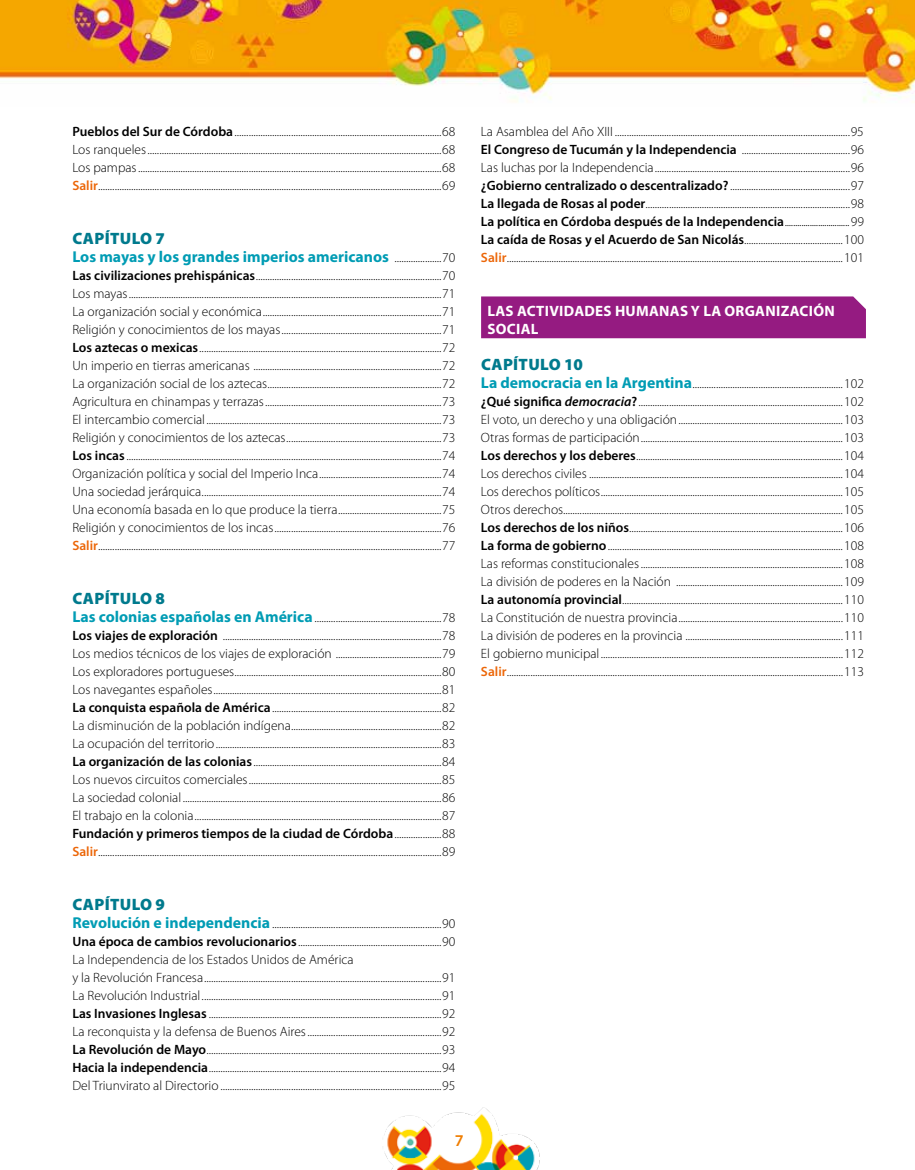
<style>
.page{position:relative;width:915px;height:1170px;background:#fff}
.page>*{position:absolute;margin:0;border:0;box-sizing:border-box;transform-origin:0 0}
.t1{font:900 16.5px "Myriad Pro";letter-spacing:.02em;color:#007a8d}
.t2{font:600 16.5px "Myriad Pro";color:#ef7d00}
.t3{font:700 15.75px "Myriad Pro";color:#009cb4}
.t4{font:700 15px/18px "Myriad Pro";letter-spacing:.02em;color:#fff}
.t5{font:300 13.5px/18px "Myriad Pro";color:#000;text-align:justify}
.s1{font-weight:600}
.s2{font-weight:600;color:#ec6608}
.s3{font-weight:300;font-size:13.5px;color:#000}
.s4{font-weight:700;font-size:15.75px;color:#009cb4}
.s5{font-weight:600;font-style:italic}
</style>
<div class="page">
<img style="left:0;top:0;width:914px;height:103px">
<div style="left:481px;top:296px;width:384px;height:42px;background:#951b81"></div>
<img style="left:384px;top:1107px;width:156px;height:62px">
<p class="t5" style="left:72px;top:122px;width:384px"><span class="s1">Pueblos del Sur de Córdoba</span>........................................................................................68<br>Los ranqueles.............................................................................................................................68<br>Los pampas.................................................................................................................................68<br><span class="s2">Salir</span>..................................................................................................................................................69</p>
<p class="t1" style="left:72px;top:227px;width:94px">CAPÍTULO 7</p>
<p class="t3" style="left:72px;top:246px;width:384px">Los mayas y los grandes imperios americanos <span class="s3">....................70</span></p>
<p class="t5" style="left:72px;top:266px;width:384px"><span class="s1">Las civilizaciones prehispánicas</span>...............................................................................70<br>Los mayas.....................................................................................................................................71<br>La organización social y económica............................................................................71<br>Religión y conocimientos de los mayas....................................................................71<br><span class="s1">Los aztecas o mexicas</span>.......................................................................................................72<br>Un imperio en tierras americanas ................................................................................72<br>La organización social de los aztecas..........................................................................72<br>Agricultura en chinampas y terrazas...........................................................................73<br>El intercambio comercial....................................................................................................73<br>Religión y conocimientos de los aztecas..................................................................73<br><span class="s1">Los incas</span> ......................................................................................................................................74<br>Organización política y social del Imperio Inca....................................................74<br>Una sociedad jerárquica......................................................................................................74<br>Una economía basada en lo que produce la tierra............................................75<br>Religión y conocimientos de los incas.......................................................................76<br><span class="s2">Salir</span>..................................................................................................................................................77</p>
<p class="t1" style="left:72px;top:587px;width:94px">CAPÍTULO 8</p>
<p class="t5" style="left:72px;top:608px;width:384px"><span class="s4">Las colonias españolas en América</span>......................................................78<br><span class="s1">Los viajes de exploración</span> .............................................................................................78<br>Los medios técnicos de los viajes de exploración .............................................79<br>Los exploradores portugueses........................................................................................80<br>Los navegantes españoles.................................................................................................81<br><span class="s1">La conquista española de América</span>........................................................................82<br>La disminución de la población indígena................................................................82<br>La ocupación del territorio................................................................................................83<br><span class="s1">La organización de las colonias</span>................................................................................84<br>Los nuevos circuitos comerciales..................................................................................85<br>La sociedad colonial ..............................................................................................................86<br>El trabajo en la colonia.........................................................................................................87<br><span class="s1">Fundación y primeros tiempos de la ciudad de Córdoba</span>....................88<br><span class="s2">Salir</span>..................................................................................................................................................89</p>
<p class="t1" style="left:72px;top:893px;width:94px">CAPÍTULO 9</p>
<p class="t5" style="left:72px;top:914px;width:384px;text-align:left"><span class="s4">Revolución e independencia</span>........................................................................90<br><span class="s1">Una época de cambios revolucionarios</span>.............................................................90<br>La Independencia de los Estados Unidos de América<br>y la Revolución Francesa.....................................................................................................91<br>La Revolución Industrial......................................................................................................91<br><span class="s1">Las Invasiones Inglesas</span> ...................................................................................................92<br>La reconquista y la defensa de Buenos Aires.........................................................92<br><span class="s1">La Revolución de Mayo</span>....................................................................................................93<br><span class="s1">Hacia la independencia</span>...................................................................................................94<br>Del Triunvirato al Directorio..............................................................................................95</p>
<p class="t2" style="left:454px;top:1129px;width:10px">7</p>
<p class="t5" style="left:480px;top:122px;width:384px">La Asamblea del Año XIII ....................................................................................................95<br><span class="s1">El Congreso de Tucumán y la Independencia</span> ..............................................96<br>Las luchas por la Independencia...................................................................................96 <span class="s1">¿Gobierno centralizado o descentralizado?</span> ...................................................97<br><span class="s1">La llegada de Rosas al poder</span>.......................................................................................98<br><span class="s1">La política en Córdoba después de la Independencia</span>...............................99<br><span class="s1">La caída de Rosas y el Acuerdo de San Nicolás</span>..........................................100<br><span class="s2">Salir</span>...............................................................................................................................................101</p>
<p class="t4" style="left:487px;top:301px;width:349px">LAS ACTIVIDADES HUMANAS Y LA ORGANIZACIÓN<br>SOCIAL</p>
<p class="t1" style="left:481px;top:353px;width:103px">CAPÍTULO 10</p>
<p class="t5" style="left:480px;top:374px;width:384px"><span class="s4">La democracia en la Argentina</span>................................................................102 <span class="s1">¿Qué significa</span> <span class="s5">democracia</span><span class="s1">?</span>.......................................................................................102<br>El voto, un derecho y una obligación......................................................................103<br>Otras formas de participación......................................................................................103<br><span class="s1">Los derechos y los deberes</span>........................................................................................104<br>Los derechos civiles ............................................................................................................104<br>Los derechos políticos.......................................................................................................105<br>Otros derechos.......................................................................................................................105<br><span class="s1">Los derechos de los niños</span>...........................................................................................106<br><span class="s1">La forma de gobierno</span>....................................................................................................108<br>Las reformas constitucionales......................................................................................108<br>La división de poderes en la Nación .......................................................................109<br><span class="s1">La autonomía provincial</span>..............................................................................................110<br>La Constitución de nuestra provincia......................................................................110<br>La división de poderes en la provincia ...................................................................111<br>El gobierno municipal.......................................................................................................112<br><span class="s2">Salir</span>...............................................................................................................................................113</p>
</div>
